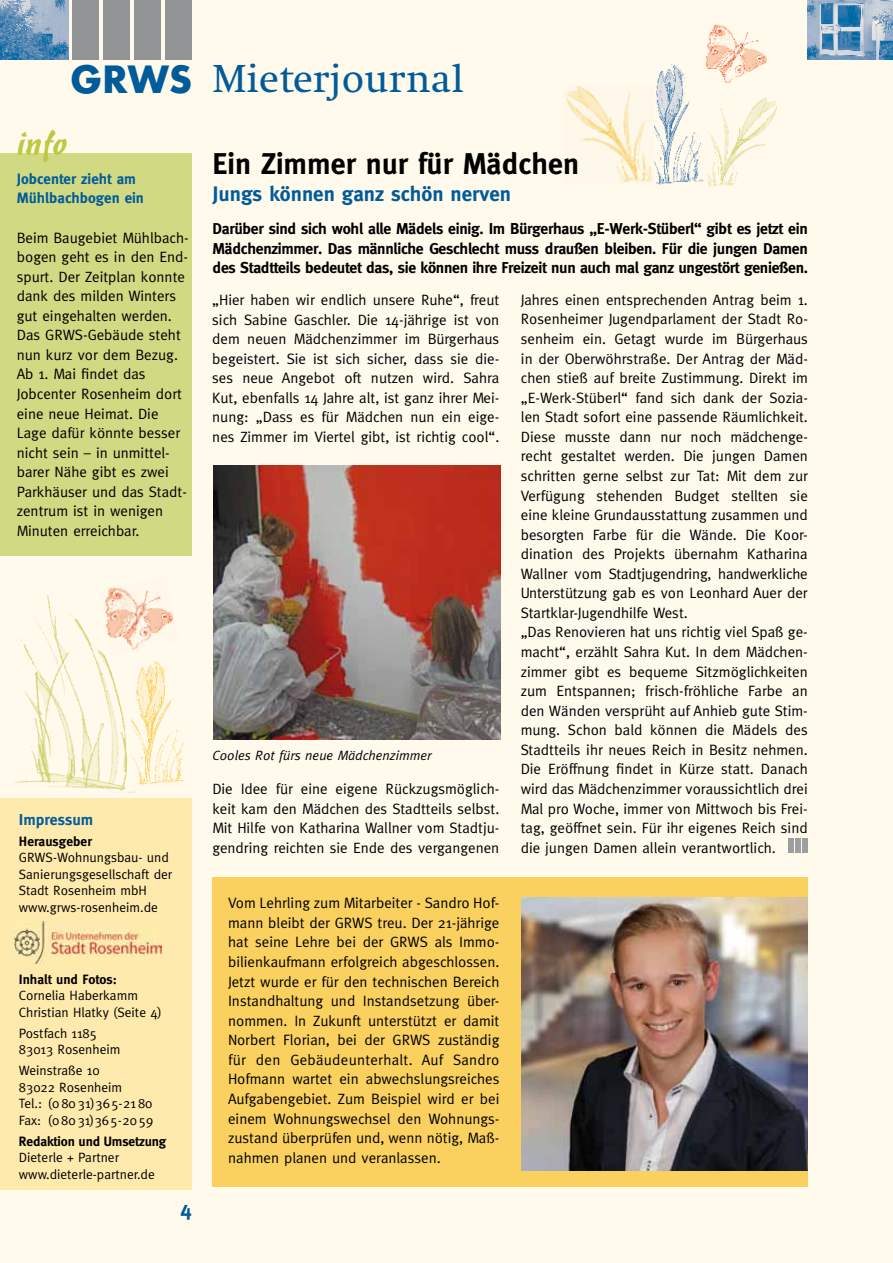
<style>
.page{position:relative;width:893px;height:1263px;background:#fffaec}
.page>*{position:absolute;margin:0;border:0;box-sizing:border-box;transform-origin:0 0}
.t1{font:40.5px "Swift";color:#005b9a}
.t2{font:33px "Cascade Script";color:#bcc942}
.t3{font:700 30px "Meta";color:#000}
.t4{font:700 21px "Meta";color:#005b9a}
.t5{font:700 15.75px/19.5px "Meta";letter-spacing:-.02em;color:#000;text-align:justify}
.t6{font:700 15.75px "Meta";color:#005b9a}
.t7{font:15px/19.5px "Meta";color:#000;text-align:justify}
.t8{font:700 15px/19.5px "Meta";color:#005b9a}
.t9{font:13.5px/16.5px "Meta";color:#000}
.t10{font:700 13.5px "Meta";color:#000}
.t11{font:italic 13.5px "Meta";color:#000}
.s1{font-family:"Futura T";font-weight:700;font-size:41.25px}
</style>
<div class="page">
<img style="left:654px;top:64px;width:50px;height:121px">
<img style="left:707px;top:98px;width:71px;height:90px">
<img style="left:705px;top:24px;width:62px;height:60px">
<img style="left:565px;top:86px;width:87px;height:97px">
<div style="left:0;top:153px;width:191px;height:402px;background:#d1d982"></div>
<div style="left:213px;top:878px;width:595px;height:309px;background:#fad15f"></div>
<div style="left:0;top:799px;width:191px;height:391px;background:#ffeaad"></div>
<img style="left:808px;top:0;width:85px;height:60px">
<div style="left:72px;top:0;width:27px;height:59px;background:#929395"></div>
<div style="left:103px;top:0;width:27px;height:59px;background:#929395"></div>
<div style="left:134px;top:0;width:27px;height:59px;background:#929395"></div>
<div style="left:165px;top:0;width:27px;height:59px;background:#929395"></div>
<img style="left:0;top:0;width:68px;height:60px">
<img style="left:14px;top:922px;width:147px;height:42px">
<div style="left:789px;top:838px;width:5px;height:15px;background:#9c9e9f"></div>
<div style="left:796px;top:838px;width:5px;height:15px;background:#9c9e9f"></div>
<div style="left:803px;top:838px;width:5px;height:15px;background:#9c9e9f"></div>
<img style="left:522px;top:897px;width:286px;height:273px">
<img style="left:213px;top:465px;width:287px;height:275px">
<svg style="left:14px;top:587px;width:160px;height:206px"></svg>
<img style="left:125px;top:659px;width:60px;height:132px">
<h1 class="t1" style="left:70px;top:57px;width:395px"><span class="s1">GRWS</span> Mieterjournal</h1>
<h2 class="t2" style="left:17px;top:123px;width:52px">info</h2>
<p class="t8" style="left:17px;top:169px;width:129px">Jobcenter zieht am<br>Mühlbachbogen ein</p>
<p class="t7" style="left:17px;top:227px;width:173px;text-align:left">Beim Baugebiet Mühlbach&shy;bogen geht es in den End&shy;spurt. Der Zeitplan konnte dank des milden Winters gut eingehalten werden.<br>Das GRWS-Gebäude steht nun kurz vor dem Bezug.<br>Ab 1. Mai findet das<br>Jobcenter Rosenheim dort eine neue Heimat. Die<br>Lage dafür könnte besser nicht sein – in unmittel&shy;barer Nähe gibt es zwei<br>Parkhäuser und das Stadt&shy;zentrum ist in wenigen<br>Minuten erreichbar.</p>
<p class="t6" style="left:19px;top:811px;width:76px">Impressum</p>
<p class="t10" style="left:19px;top:833px;width:75px">Herausgeber</p>
<p class="t9" style="left:19px;top:849px;width:155px">GRWS-Wohnungsbau- und<br>Sanierungsgesellschaft der<br>Stadt Rosenheim mbH www.grws-rosenheim.de</p>
<p class="t10" style="left:19px;top:971px;width:99px">Inhalt und Fotos:</p>
<p class="t9" style="left:19px;top:987px;width:145px">Cornelia Haberkamm<br>Christian Hlatky (Seite 4)</p>
<p class="t9" style="left:19px;top:1025px;width:103px">Postfach 1185<br>83013 Rosenheim</p>
<p class="t9" style="left:19px;top:1062px;width:136px">Weinstraße 10<br>83022 Rosenheim<br>Tel.: (0 80 31)365-21 80<br>Fax: (0 80 31)365-20 59</p>
<p class="t10" style="left:19px;top:1133px;width:149px">Redaktion und Umsetzung</p>
<p class="t9" style="left:19px;top:1149px;width:137px">Dieterle + Partner www.dieterle-partner.de</p>
<h3 class="t4" style="left:180px;top:1197px;width:13px">4</h3>
<h3 class="t3" style="left:213px;top:146px;width:368px">Ein Zimmer nur für Mädchen</h3>
<h3 class="t4" style="left:213px;top:182px;width:300px">Jungs können ganz schön nerven</h3>
<p class="t5" style="left:213px;top:219px;width:597px">Darüber sind sich wohl alle Mädels einig. Im Bürgerhaus „E-Werk-Stüberl“ gibt es jetzt ein Mädchenzimmer. Das männliche Geschlecht muss draußen bleiben. Für die jungen Damen des Stadtteils bedeutet das, sie können ihre Freizeit nun auch mal ganz ungestört genießen.</p>
<p class="t7" style="left:212px;top:290px;width:289px">„Hier haben wir endlich unsere Ruhe“, freut sich Sabine Gaschler. Die 14-jährige ist von dem neuen Mädchenzimmer im Bürgerhaus begeistert. Sie ist sich sicher, dass sie die&shy;ses neue Angebot oft nutzen wird. Sahra Kut, ebenfalls 14 Jahre alt, ist ganz ihrer Mei&shy;nung: „Dass es für Mädchen nun ein eige&shy;nes Zimmer im Viertel gibt, ist richtig cool“.</p>
<p class="t11" style="left:213px;top:747px;width:220px">Cooles Rot fürs neue Mädchenzimmer</p>
<p class="t7" style="left:212px;top:779px;width:289px">Die Idee für eine eigene Rückzugsmöglich&shy;keit kam den Mädchen des Stadtteils selbst.<br>Mit Hilfe von Katharina Wallner vom Stadtju&shy;gendring reichten sie Ende des vergangenen</p>
<p class="t7" style="left:228px;top:893px;width:273px">Vom Lehrling zum Mitarbeiter - Sandro Hof&shy;mann bleibt der GRWS treu. Der 21-jährige hat seine Lehre bei der GRWS als Immo&shy;bilienkaufmann erfolgreich abgeschlossen.<br>Jetzt wurde er für den technischen Bereich Instandhaltung und Instandsetzung über&shy;nommen. In Zukunft unterstützt er damit Norbert Florian, bei der GRWS zuständig für den Gebäudeunterhalt. Auf Sandro Hofmann wartet ein abwechslungsreiches Aufgabengebiet. Zum Beispiel wird er bei einem Wohnungswechsel den Wohnungs&shy;zustand überprüfen und, wenn nötig, Maß&shy;nahmen planen und veranlassen.</p>
<p class="t7" style="left:521px;top:290px;width:289px;text-align:left">Jahres einen entsprechenden Antrag beim 1.<br>Rosenheimer Jugendparlament der Stadt Ro&shy;senheim ein. Getagt wurde im Bürgerhaus in der Oberwöhrstraße. Der Antrag der Mäd&shy;chen stieß auf breite Zustimmung. Direkt im „E-Werk-Stüberl“ fand sich dank der Sozia&shy;len Stadt sofort eine passende Räumlichkeit.<br>Diese musste dann nur noch mädchenge&shy;recht gestaltet werden. Die jungen Damen schritten gerne selbst zur Tat: Mit dem zur Verfügung stehenden Budget stellten sie eine kleine Grundausstattung zusammen und besorgten Farbe für die Wände. Die Koor&shy;dination des Projekts übernahm Katharina Wallner vom Stadtjugendring, handwerkliche Unterstützung gab es von Leonhard Auer der Startklar-Jugendhilfe West.<br>„Das Renovieren hat uns richtig viel Spaß ge&shy;macht“, erzählt Sahra Kut. In dem Mädchen&shy;zimmer gibt es bequeme Sitzmöglichkeiten zum Entspannen; frisch-fröhliche Farbe an den Wänden versprüht auf Anhieb gute Stim&shy;mung. Schon bald können die Mädels des Stadtteils ihr neues Reich in Besitz nehmen.<br>Die Eröffnung findet in Kürze statt. Danach wird das Mädchenzimmer voraussichtlich drei Mal pro Woche, immer von Mittwoch bis Frei&shy;tag, geöffnet sein. Für ihr eigenes Reich sind die jungen Damen allein verantwortlich.</p>
</div>
